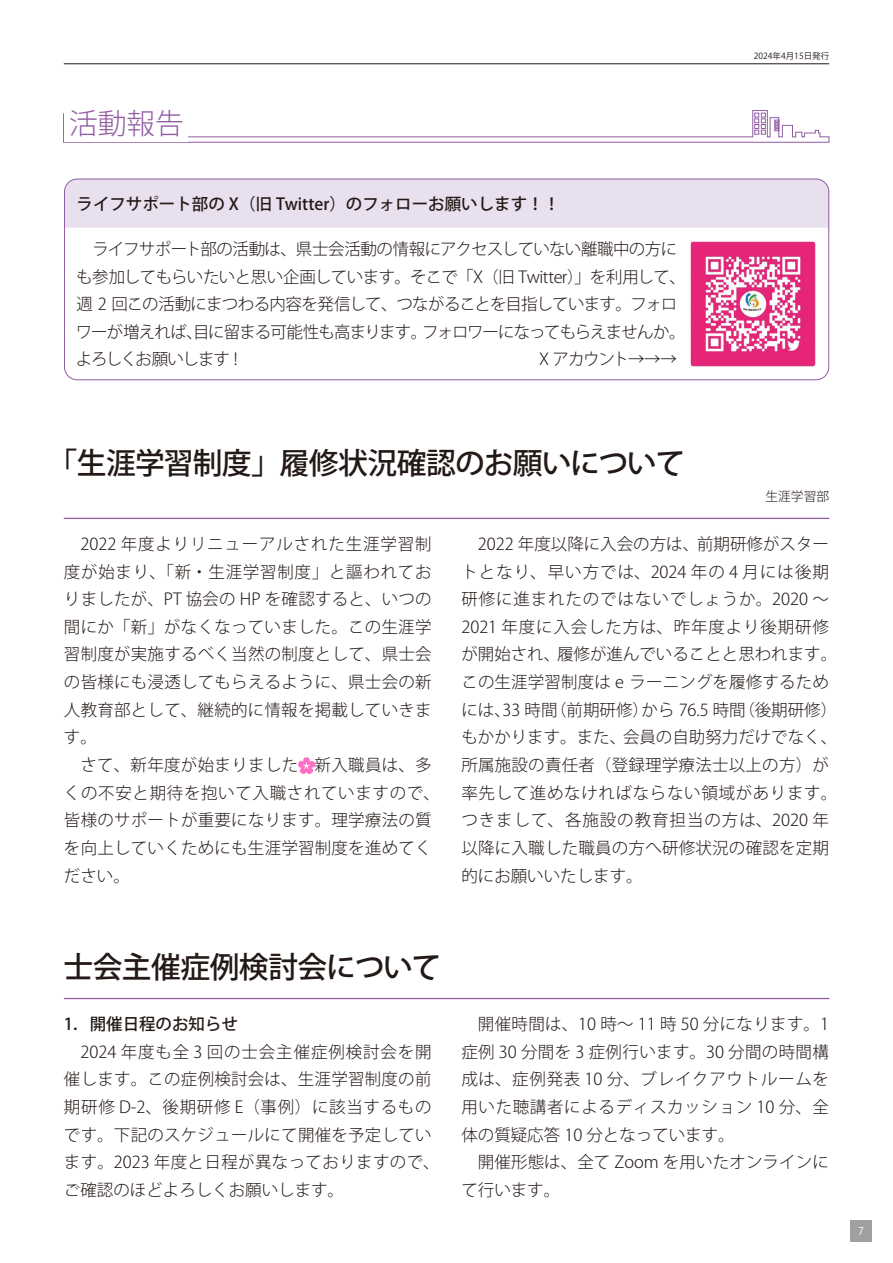
<style>
.page{position:relative;width:893px;height:1263px;background:#fff}
.page>*{position:absolute;margin:0;border:0;box-sizing:border-box;transform-origin:0 0}
.t1{font:500 29.7px "Koz Go Pro";letter-spacing:-.02em;color:#231916}
.t2{font:300 28.65px "Koz Go Pro";color:#925da3}
.t3{font:300 16.5px/27.6px "Koz Go Pro";letter-spacing:.015em;color:#231916}
.t4{font:300 16.5px/27.6px "Koz Go Pro";letter-spacing:-.045em;color:#231916}
.t5{font:500 16.5px "Koz Go Pro";color:#231916}
.t6{font:300 12.75px "Koz Go Pro";color:#231916}
.t7{font:10.65px "Koz Go Pro";color:#fff}
.t8{font:8.55px "Koz Go Pro";color:#231916}
</style>
<div class="page">
<div style="left:850px;top:1220px;width:22px;height:22px;background:#a0a0a1"></div>
<hr style="left:64px;top:64px;width:765px;height:1px;background:#231916">
<svg style="left:63px;top:110px;width:766px;height:33px"></svg>
<div style="left:65px;top:105px;width:123px;height:37px;background:#fff"></div>
<div style="left:65px;top:179px;width:764px;height:49px;background:#e9e0ef"></div>
<div style="left:64px;top:179px;width:765px;height:201px;border:1px solid #925da3;border-radius:13px"></div>
<img style="left:690px;top:241px;width:126px;height:126px">
<hr style="left:64px;top:998px;width:765px;height:1px;background:#925da3">
<img style="left:299px;top:758px;width:15px;height:15px">
<hr style="left:64px;top:518px;width:765px;height:1px;background:#925da3">
<h2 class="t2" style="left:69px;top:105px;width:116px">活動報告</h2>
<p class="t5" style="left:77px;top:193px;width:485px">ライフサポート部の X（旧 Twitter）のフォローお願いします！！</p>
<p class="t4" style="left:76px;top:235px;width:611px;text-indent:17px">ライフサポート部の活動は、県士会活動の情報にアクセスしていない離職中の方にも参加してもらいたいと思い企画しています。そこで「X（旧 Twitter）」を利用して、週 2 回この活動にまつわる内容を発信して、つながることを目指しています。フォロワーが増えれば、目に留まる可能性も高まります。フォロワーになってもらえませんか。よろしくお願いします！</p>
<p class="t3" style="left:539px;top:346px;width:139px">X アカウント→→→</p>
<p class="t8" style="left:754px;top:51px;width:77px">2024年4月15日発行</p>
<h1 class="t1" style="left:48px;top:444px;width:639px">「生涯学習制度」履修状況確認のお願いについて</h1>
<p class="t6" style="left:765px;top:488px;width:65px">生涯学習部</p>
<p class="t3" style="left:64px;top:530px;width:369px;text-align:justify;text-indent:16px">2022 年度よりリニューアルされた生涯学習制度が始まり、「新・生涯学習制度」と謳われておりましたが、PT 協会の HP を確認すると、いつの間にか「新」がなくなっていました。この生涯学習制度が実施するべく当然の制度として、県士会の皆様にも浸透してもらえるように、県士会の新人教育部として、継続的に情報を掲載していきます。</p>
<p class="t3" style="left:64px;top:751px;width:377px;text-indent:16px">さて、新年度が始まりました 新入職員は、多くの不安と期待を抱いて入職されていますので、皆様のサポートが重要になります。理学療法の質を向上していくためにも生涯学習制度を進めてください。</p>
<p class="t3" style="left:461px;top:530px;width:377px;text-indent:16px">2022 年度以降に入会の方は、前期研修がスタートとなり、早い方では、2024 年の 4 月には後期研修に進まれたのではないでしょうか。2020 ～<br>2021 年度に入会した方は、昨年度より後期研修が開始され、履修が進んでいることと思われます。この生涯学習制度は e ラーニングを履修するためには、33 時間（前期研修）から 76.5 時間（後期研修）もかかります。また、会員の自助努力だけでなく、所属施設の責任者（登録理学療法士以上の方）が率先して進めなければならない領域があります。つきまして、各施設の教育担当の方は、2020 年以降に入職した職員の方へ研修状況の確認を定期的にお願いいたします。</p>
<h1 class="t1" style="left:64px;top:948px;width:379px">士会主催症例検討会について</h1>
<p class="t5" style="left:64px;top:1013px;width:176px">1．開催日程のお知らせ</p>
<p class="t3" style="left:64px;top:1038px;width:377px;text-indent:16px">2024 年度も全 3 回の士会主催症例検討会を開催します。この症例検討会は、生涯学習制度の前期研修 D-2、後期研修 E（事例）に該当するものです。下記のスケジュールにて開催を予定しています。2023 年度と日程が異なっておりますので、ご確認のほどよろしくお願いします。</p>
<p class="t3" style="left:461px;top:1010px;width:369px;text-align:justify;text-indent:16px">開催時間は、10 時～ 11 時 50 分になります。1症例 30 分間を 3 症例行います。30 分間の時間構成は、症例発表 10 分、ブレイクアウトルームを用いた聴講者によるディスカッション 10 分、全体の質疑応答 10 分となっています。</p>
<p class="t3" style="left:461px;top:1148px;width:369px;text-indent:16px">開催形態は、全て Zoom を用いたオンラインにて行います。</p>
<p class="t7" style="left:858px;top:1224px;width:7px">7</p>
</div>
